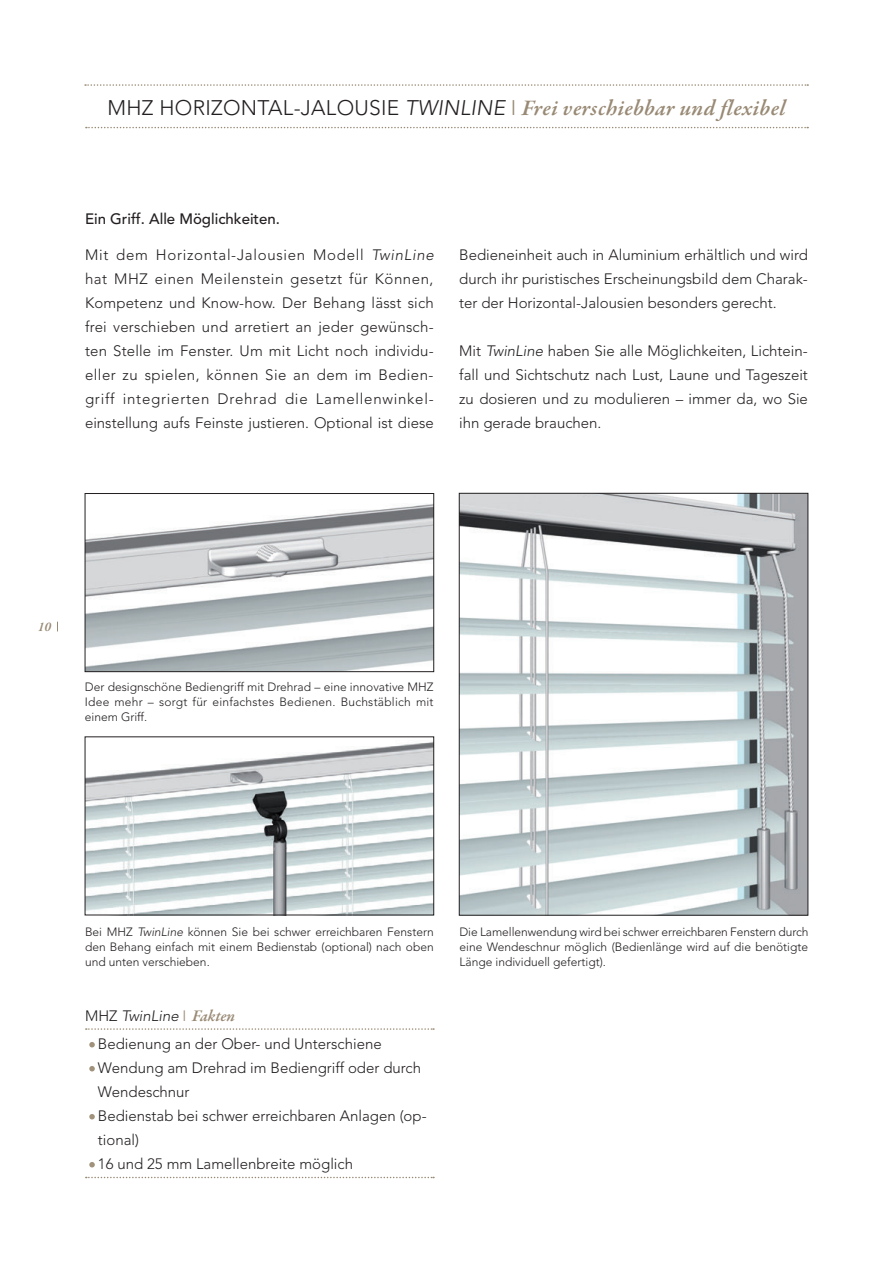
<style>
.page{position:relative;width:893px;height:1263px;background:#fff}
.page>*{position:absolute;margin:0;border:0;box-sizing:border-box;transform-origin:0 0}
.t1{font:italic 600 22.5px "Garamond Premr Pro";letter-spacing:.02em;color:#998a75}
.t2{font:300 15px/24px "Avenir";color:#231f20;text-align:justify}
.t3{font:500 15px "Avenir";color:#231f20}
.t4{font:italic 600 13.5px "Garamond Premr Pro";color:#998a75}
.t5{font:300 12px/15px "Avenir";color:#231f20;text-align:justify}
.s1{font-family:"Avenir";font-weight:300;font-style:normal;font-size:21px;color:#231f20}
.s2{font-family:"Avenir";font-weight:300;font-size:21px;color:#231f20}
.s3{font-family:"Avenir";font-weight:300;font-style:normal;font-size:21px}
.s4{font-style:italic}
.s5{color:#998a75}
.s6{font-family:"Garamond Premr Pro";font-weight:600;font-style:italic;font-size:16.5px;color:#998a75}
</style>
<div class="page">
<svg style="left:85px;top:84px;width:723px;height:2px"></svg>
<svg style="left:86px;top:127px;width:722px;height:1px"></svg>
<img style="left:87px;top:504px;width:345px;height:166px">
<div style="left:85px;top:493px;width:349px;height:179px;border:1px solid #231f20"></div>
<img style="left:461px;top:495px;width:345px;height:418px">
<div style="left:459px;top:493px;width:349px;height:422px;border:1px solid #231f20"></div>
<img style="left:87px;top:742px;width:345px;height:171px">
<svg style="left:86px;top:1028px;width:348px;height:2px"></svg>
<svg style="left:86px;top:1177px;width:348px;height:1px"></svg>
<svg style="left:89px;top:1042px;width:6px;height:5px"></svg>
<svg style="left:89px;top:1066px;width:6px;height:5px"></svg>
<svg style="left:89px;top:1114px;width:6px;height:5px"></svg>
<svg style="left:89px;top:1162px;width:6px;height:5px"></svg>
<h1 class="t1" style="left:108px;top:94px;width:679px"><span class="s1">MHZ HORIZONTAL-JALOUSIE</span> <span class="s2">TWINLINE</span> <span class="s3">I</span> Frei verschiebbar und flexibel</h1>
<p class="t3" style="left:85px;top:210px;width:196px">Ein Griff. Alle Möglichkeiten.</p>
<p class="t2" style="left:85px;top:243px;width:350px">Mit dem Horizontal-Jalousien Modell <span class="s4">TwinLine </span>hat MHZ einen Meilenstein gesetzt für Können, Kompetenz und Know-how. Der Behang lässt sich frei verschieben und arretiert an jeder gewünsch&shy;ten Stelle im Fenster. Um mit Licht noch individu&shy;eller zu spielen, können Sie an dem im Bedien&shy;griff integrierten Drehrad die Lamellenwinkel&shy;einstellung aufs Feinste justieren. Optional ist diese</p>
<p class="t2" style="left:459px;top:243px;width:350px">Bedieneinheit auch in Aluminium erhältlich und wird durch ihr puristisches Erscheinungsbild dem Charak&shy;ter der Horizontal-Jalousien besonders gerecht.</p>
<p class="t2" style="left:459px;top:339px;width:350px">Mit <span class="s4">TwinLine</span> haben Sie alle Möglichkeiten, Lichtein&shy;fall und Sichtschutz nach Lust, Laune und Tageszeit zu dosieren und zu modulieren – immer da, wo Sie ihn gerade brauchen.</p>
<p class="t4" style="left:38px;top:618px;width:15px">10</p>
<p class="t5" style="left:85px;top:679px;width:350px">Der designschöne Bediengriff mit Drehrad – eine innovative MHZ Idee mehr – sorgt für einfachstes Bedienen. Buchstäblich mit einem Griff.</p>
<p class="t5" style="left:85px;top:924px;width:350px">Bei MHZ <span class="s4">TwinLine</span> können Sie bei schwer erreichbaren Fenstern den Behang einfach mit einem Bedienstab (optional) nach oben und unten verschieben.</p>
<p class="t5" style="left:459px;top:924px;width:350px">Die Lamellenwendung wird bei schwer erreichbaren Fenstern durch eine Wendeschnur möglich (Bedienlänge wird auf die benötigte Länge individuell gefertigt).</p>
<p class="t2" style="left:98px;top:1001px;width:285px;line-height:28.3px;text-indent:-13px">MHZ <span class="s4">TwinLine</span> <span class="s5">I</span> <span class="s6">Fakten<br></span>Bedienung an der Ober- und Unterschiene</p>
<p class="t2" style="left:98px;top:1056px;width:330px;text-align:left">Wendung am Drehrad im Bediengriff oder durch<br>Wendeschnur<br>Bedienstab bei schwer erreichbaren Anlagen (op&shy;tional)<br>16 und 25 mm Lamellenbreite möglich</p>
</div>
